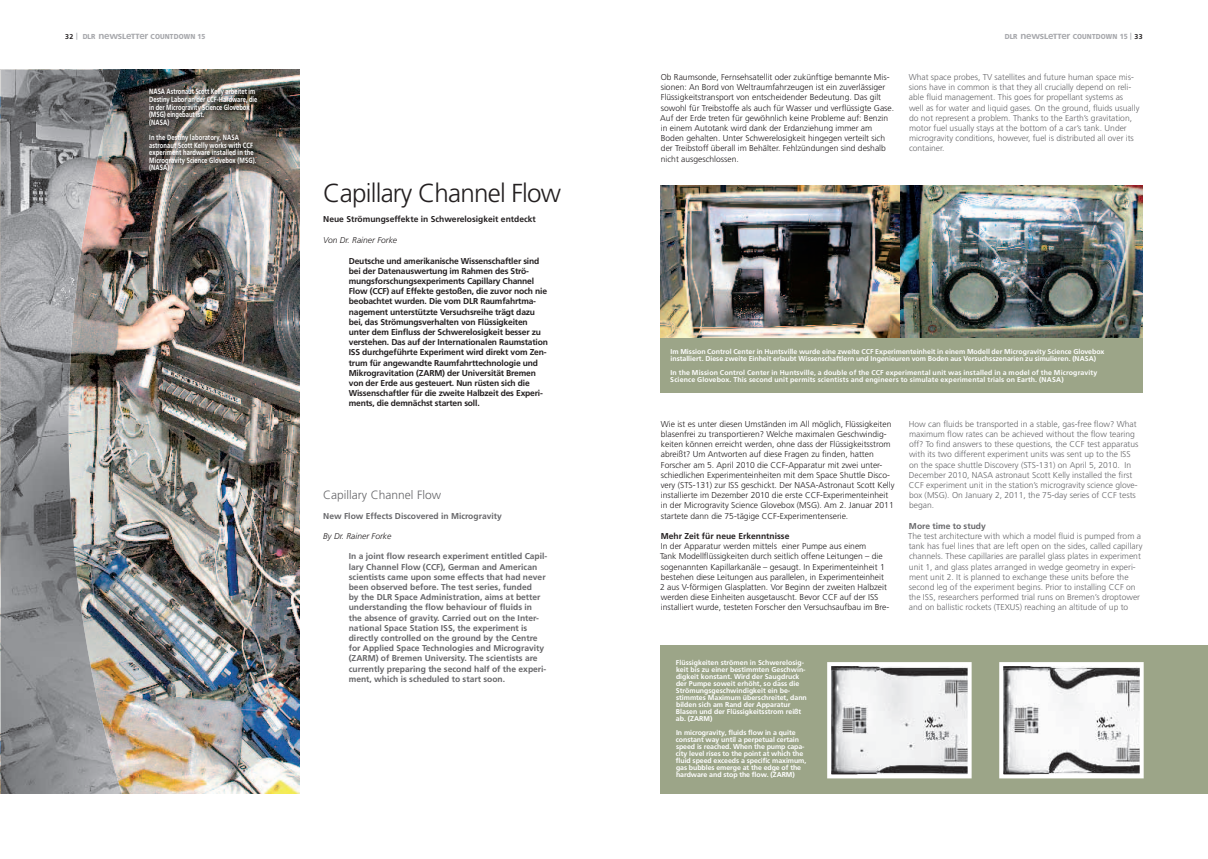
<style>
.page{position:relative;width:1208px;height:859px;background:#fff}
.page>*{position:absolute;margin:0;border:0;box-sizing:border-box;transform-origin:0 0}
.t1{font:300 26px "Frutiger LT Std";letter-spacing:-.03em;color:#231f20}
.t2{font:300 12px "Frutiger LT Std";color:#67676a}
.t3{font:300 8.5px/10.2px "Frutiger LT Std";color:#231f20}
.t4{font:300 8.5px/10.2px "Frutiger LT Std";color:#67676a}
.t5{font:700 8.5px/10.2px "Frutiger LT Std";letter-spacing:-.02em;color:#231f20}
.t6{font:700 8.5px/10.2px "Frutiger LT Std";color:#67676a}
.t7{font:700 8.5px "Frutiger LT Std";color:#231f20}
.t8{font:italic 300 8.5px "Frutiger LT Std";color:#231f20}
.t9{font:700 7.6px/7.6px "Frutiger LT Std";letter-spacing:.01em;color:#fff;scale:.76 1}
.t10{font:900 7.2px "Frutiger LT Std";letter-spacing:.02em;color:#a8a9ad;scale:.89 1}
.t11{font:700 7px/7px "Frutiger LT Std";color:#fff}
.t12{font:700 7px/7px "Frutiger LT Std";letter-spacing:.02em;color:#fff}
.s1{font-weight:700;font-size:7px;color:#231f20}
.s2{font-weight:700;font-size:7px}
.s3{font-weight:700;font-size:9.8px}
.s4{font-size:7.5px}
.s5{font-size:7.4px}
</style>
<div class="page">
<div style="left:660px;top:645px;width:548px;height:149px;background:#9ca588"></div>
<img style="left:0;top:70px;width:299px;height:724px">
<img style="left:1px;top:70px;width:121px;height:724px">
<img style="left:148px;top:87px;width:113px;height:89px">
<img style="left:660px;top:186px;width:482px;height:152px">
<img style="left:832px;top:667px;width:134px;height:106px">
<div style="left:827px;top:662px;width:144px;height:116px;border:4px solid #fff"></div>
<img style="left:1004px;top:667px;width:134px;height:106px">
<div style="left:999px;top:662px;width:144px;height:116px;border:4px solid #fff"></div>
<div style="left:660px;top:338px;width:482px;height:55px;background:#9ca588"></div>
<p class="t10" style="left:65px;top:32px;width:159px"><span class="s1">32</span> <span class="s2">|</span> DLR <span class="s3">news</span><span class="s4">L</span><span class="s3">e</span><span class="s4">TT</span><span class="s3">er</span> COUNTDOWN 15</p>
<p class="t10" style="left:1005px;top:32px;width:156px">DLR <span class="s3">news</span><span class="s4">L</span><span class="s3">e</span><span class="s4">TT</span><span class="s3">er</span> COUNTDOWN <span class="s5">15</span> <span class="s2">|</span> <span class="s1">33</span></p>
<p class="t9" style="left:149px;top:88px;width:144px">NASA Astronaut Scott Kelly arbeitet im<br>Destiny Labor an der CCF-Hardware, die in der Microgravity Science Glovebox (MSG) eingebaut ist.<br>(NASA)</p>
<p class="t9" style="left:149px;top:134px;width:143px">In the Destiny laboratory, NASA astronaut Scott Kelly works with CCF experiment hardware installed in the<br>Microgravity Science Glovebox (MSG). (NASA)</p>
<h1 class="t1" style="left:323px;top:178px;width:239px">Capillary Channel Flow</h1>
<p class="t7" style="left:323px;top:214px;width:214px">Neue Strömungseffekte in Schwerelosigkeit entdeckt</p>
<p class="t8" style="left:323px;top:235px;width:75px">Von Dr. Rainer Forke</p>
<p class="t5" style="left:349px;top:255px;width:201px">Deutsche und amerikanische Wissenschaftler sind bei der Datenauswertung im Rahmen des Strö&shy;mungsforschungsexperiments Capillary Channel Flow (CCF) auf Effekte gestoßen, die zuvor noch nie beobachtet wurden. Die vom DLR Raumfahrtma&shy;nagement unterstützte Versuchsreihe trägt dazu bei, das Strömungsverhalten von Flüssigkeiten unter dem Einfluss der Schwerelosigkeit besser zu verstehen. Das auf der Internationalen Raumstation ISS durchgeführte Experiment wird direkt vom Zen&shy;trum für angewandte Raumfahrttechnologie und Mikrogravitation (ZARM) der Universität Bremen von der Erde aus gesteuert. Nun rüsten sich die Wissenschaftler für die zweite Halbzeit des Experi&shy;ments, die demnächst starten soll.</p>
<h2 class="t2" style="left:323px;top:488px;width:120px">Capillary Channel Flow</h2>
<p class="t6" style="left:323px;top:511px;width:180px">New Flow Effects Discovered in Microgravity</p>
<p class="t8" style="left:323px;top:532px;width:70px">By Dr. Rainer Forke</p>
<p class="t6" style="left:349px;top:551px;width:200px">In a joint flow research experiment entitled Capil&shy;lary Channel Flow (CCF), German and American scientists came upon some effects that had never been observed before. The test series, funded<br>by the DLR Space Administration, aims at better understanding the flow behaviour of fluids in the absence of gravity. Carried out on the Inter&shy;national Space Station ISS, the experiment is directly controlled on the ground by the Centre for Applied Space Technologies and Microgravity (ZARM) of Bremen University. The scientists are currently preparing the second half of the experi&shy;ment, which is scheduled to start soon.</p>
<p class="t3" style="left:660px;top:72px;width:235px">Ob Raumsonde, Fernsehsatellit oder zukünftige bemannte Mis&shy;sionen: An Bord von Weltraumfahrzeugen ist ein zuverlässiger Flüssigkeitstransport von entscheidender Bedeutung. Das gilt sowohl für Treibstoffe als auch für Wasser und verflüssigte Gase.<br>Auf der Erde treten für gewöhnlich keine Probleme auf: Benzin in einem Autotank wird dank der Erdanziehung immer am Boden gehalten. Unter Schwerelosigkeit hingegen verteilt sich der Treibstoff überall im Behälter. Fehlzündungen sind deshalb nicht ausgeschlossen.</p>
<p class="t4" style="left:908px;top:72px;width:232px">What space probes, TV satellites and future human space mis&shy;sions have in common is that they all crucially depend on reli&shy;able fluid management. This goes for propellant systems as well as for water and liquid gases. On the ground, fluids usually do not represent a problem. Thanks to the Earth’s gravitation, motor fuel usually stays at the bottom of a car’s tank. Under microgravity conditions, however, fuel is distributed all over its container.</p>
<p class="t11" style="left:670px;top:348px;width:435px">Im Mission Control Center in Huntsville wurde eine zweite CCF Experimenteinheit in einem Modell der Microgravity Science Glovebox installiert. Diese zweite Einheit erlaubt Wissenschaftlern und Ingenieuren vom Boden aus Versuchsszenarien zu simulieren. (NASA)</p>
<p class="t12" style="left:670px;top:369px;width:428px">In the Mission Control Center in Huntsville, a double of the CCF experimental unit was installed in a model of the Microgravity<br>Science Glovebox. This second unit permits scientists and engineers to simulate experimental trials on Earth. (NASA)</p>
<p class="t3" style="left:660px;top:419px;width:235px">Wie ist es unter diesen Umständen im All möglich, Flüssigkeiten blasenfrei zu transportieren? Welche maximalen Geschwindig&shy;keiten können erreicht werden, ohne dass der Flüssigkeitsstrom abreißt? Um Antworten auf diese Fragen zu finden, hatten Forscher am 5. April 2010 die CCF-Apparatur mit zwei unter&shy;schiedlichen Experimenteinheiten mit dem Space Shuttle Disco&shy;very (STS-131) zur ISS geschickt. Der NASA-Astronaut Scott Kelly installierte im Dezember 2010 die erste CCF-Experimenteinheit in der Microgravity Science Glovebox (MSG). Am 2. Januar 2011 startete dann die 75-tägige CCF-Experimentenserie.</p>
<p class="t7" style="left:661px;top:531px;width:130px">Mehr Zeit für neue Erkenntnisse</p>
<p class="t3" style="left:660px;top:541px;width:231px">In der Apparatur werden mittels einer Pumpe aus einem<br>Tank Modellflüssigkeiten durch seitlich offene Leitungen – die sogenannten Kapillarkanäle – gesaugt. In Experimenteinheit 1 bestehen diese Leitungen aus parallelen, in Experimenteinheit 2 aus V-förmigen Glasplatten. Vor Beginn der zweiten Halbzeit werden diese Einheiten ausgetauscht. Bevor CCF auf der ISS installiert wurde, testeten Forscher den Versuchsaufbau im Bre-</p>
<p class="t4" style="left:908px;top:419px;width:231px">How can fluids be transported in a stable, gas-free flow? What maximum flow rates can be achieved without the flow tearing off? To find answers to these questions, the CCF test apparatus with its two different experiment units was sent up to the ISS on the space shuttle Discovery (STS-131) on April 5, 2010. In December 2010, NASA astronaut Scott Kelly installed the first CCF experiment unit in the station’s microgravity science glove&shy;box (MSG). On January 2, 2011, the 75-day series of CCF tests began.</p>
<p class="t6" style="left:909px;top:521px;width:78px">More time to study</p>
<p class="t4" style="left:908px;top:531px;width:236px">The test architecture with which a model fluid is pumped from a tank has fuel lines that are left open on the sides, called capillary channels. These capillaries are parallel glass plates in experiment unit 1, and glass plates arranged in wedge geometry in experi&shy;ment unit 2. It is planned to exchange these units before the second leg of the experiment begins. Prior to installing CCF on the ISS, researchers performed trial runs on Bremen’s droptower and on ballistic rockets (TEXUS) reaching an altitude of up to</p>
<p class="t11" style="left:676px;top:659px;width:132px">Flüssigkeiten strömen in Schwerelosig&shy;keit bis zu einer bestimmten Geschwin&shy;digkeit konstant. Wird der Saugdruck der Pumpe soweit erhöht, so dass die Strömungsgeschwindigkeit ein be&shy;stimmtes Maximum überschreitet, dann bilden sich am Rand der Apparatur Blasen und der Flüssigkeitsstrom reißt ab. (ZARM)</p>
<p class="t11" style="left:676px;top:729px;width:132px">In microgravity, fluids flow in a quite constant way until a perpetual certain speed is reached. When the pump capa&shy;city level rises to the point at which the fluid speed exceeds a specific maximum, gas bubbles emerge at the edge of the hardware and stop the flow. (ZARM)</p>
</div>
